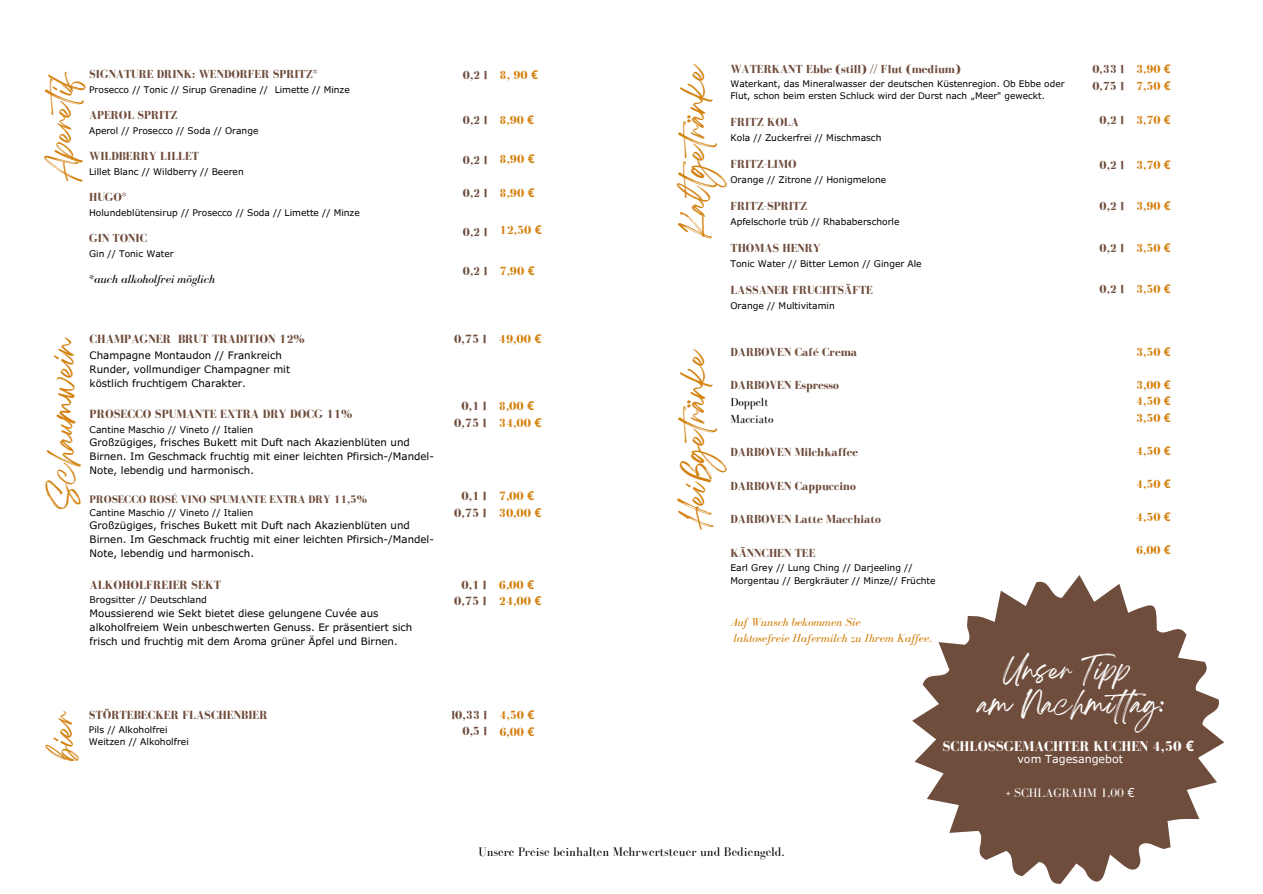
<style>
.page{position:relative;width:1263px;height:894px;background:#fff}
.page>*{position:absolute;margin:0;border:0;box-sizing:border-box;transform-origin:0 0}
.t1{font:26.85px "Breathing";color:#d3800d}
.t2{font:26.25px "Breathing";color:#d3800d}
.t3{font:26.1px "Breathing";color:#d3800d}
.t4{font:23.55px/34.2px "Breathing";color:#fff;text-align:center}
.t5{font:700 14.4px "Bodoni FLF";color:#fff}
.t6{font:12.9px "Bodoni FLF";color:#000}
.t7{font:12.6px "Bodoni FLF";color:#fff}
.t8{font:700 12.3px/17px "Bodoni FLF";color:#6f4d3c;text-align:center}
.t9{font:700 12.3px/17px "Bodoni FLF";color:#d3800d}
.t10{font:700 12.15px/16.5px "Bodoni FLF";color:#d3800d}
.t11{font:700 12.15px/16.6px "Bodoni FLF";color:#6f4d3c;text-align:right}
.t12{font:italic 12.15px "Bodoni FLF";color:#000}
.t13{font:700 12px/16.8px "Bodoni FLF";color:#6f4d3c}
.t14{font:700 12px/16.5px "Bodoni FLF";color:#d3800d}
.t15{font:italic 12px/16.8px "Bodoni FLF";color:#d3800d}
.t16{font:700 11.25px "Bodoni FLF";color:#6f4d3c}
.t17{font:11.1px "Verdana Pro";color:#fff}
.t18{font:10.2px/13.8px "Verdana Pro";color:#000}
.t19{font:9.15px/12.1px "Verdana Pro";color:#000}
.t20{font:9px/12px "Verdana Pro";color:#000}
.s1{font-family:"Noto Sans"}
.s2{font-weight:400;color:#000}
</style>
<div class="page">
<svg style="left:912px;top:575px;width:312px;height:309px;fill:#6f4d3c"></svg>
<h5 class="t3" style="left:54px;top:180px;width:117px;rotate:-90deg">Aperetif</h5>
<h5 class="t13" style="left:89px;top:66px;width:230px">SIGNATURE DRINK: WENDORFER SPRITZ*</h5>
<h5 class="t19" style="left:89px;top:83px;width:262px">Prosecco // Tonic // Sirup Grenadine // Limette // Minze</h5>
<h5 class="t13" style="left:89px;top:107px;width:90px">APEROL SPRITZ</h5>
<h5 class="t19" style="left:89px;top:124px;width:171px">Aperol // Prosecco // Soda // Orange</h5>
<h5 class="t13" style="left:89px;top:148px;width:111px">WILDBERRY LILLET</h5>
<h5 class="t19" style="left:89px;top:165px;width:156px">Lillet Blanc // Wildberry // Beeren</h5>
<h5 class="t13" style="left:89px;top:189px;width:39px">HUGO*</h5>
<h1 class="t19" style="left:89px;top:206px;width:272px">Holundeblütensirup // Prosecco // Soda // Limette // Minze</h1>
<h5 class="t13" style="left:89px;top:230px;width:60px">GIN TONIC</h5>
<h5 class="t19" style="left:89px;top:247px;width:86px">Gin // Tonic Water</h5>
<h5 class="t12" style="left:89px;top:273px;width:127px">*auch alkoholfrei möglich</h5>
<h5 class="t1" style="left:55px;top:508px;width:174px;rotate:-90deg">Schaumwein</h5>
<p class="t8" style="left:90px;top:330px;width:217px">CHAMPAGNER BRUT TRADITION 12%</p>
<p class="t18" style="left:90px;top:348px;width:202px">Champagne Montaudon // Frankreich<br>Runder, vollmundiger Champagner mit köstlich fruchtigem Charakter.</p>
<p class="t8" style="left:90px;top:405px;width:264px">PROSECCO SPUMANTE EXTRA DRY DOCG 11%</p>
<p class="t19" style="left:90px;top:423px;width:165px">Cantine Maschio // Vineto // Italien</p>
<p class="t18" style="left:90px;top:435px;width:346px">Großzügiges, frisches Bukett mit Duft nach Akazienblüten und<br>Birnen. Im Geschmack fruchtig mit einer leichten Pfirsich-/Mandel-<br>Note, lebendig und harmonisch.</p>
<p class="t16" style="left:90px;top:492px;width:279px">PROSECCO ROSÉ VINO SPUMANTE EXTRA DRY 11,5%</p>
<p class="t19" style="left:90px;top:505px;width:165px">Cantine Maschio // Vineto // Italien</p>
<p class="t18" style="left:90px;top:518px;width:346px">Großzügiges, frisches Bukett mit Duft nach Akazienblüten und<br>Birnen. Im Geschmack fruchtig mit einer leichten Pfirsich-/Mandel-<br>Note, lebendig und harmonisch.</p>
<p class="t8" style="left:90px;top:575px;width:133px">ALKOHOLFREIER SEKT</p>
<p class="t19" style="left:90px;top:593px;width:119px">Brogsitter // Deutschland</p>
<p class="t18" style="left:90px;top:605px;width:324px">Moussierend wie Sekt bietet diese gelungene Cuvée aus alkoholfreiem Wein unbeschwerten Genuss. Er präsentiert sich frisch und fruchtig mit dem Aroma grüner Äpfel und Birnen.</p>
<p class="t13" style="left:463px;top:67px;width:26px">0,2 l</p>
<h2 class="t13" style="left:463px;top:112px;width:26px">0,2 l</h2>
<h1 class="t13" style="left:463px;top:151px;width:26px">0,2 l</h1>
<h6 class="t13" style="left:463px;top:184px;width:26px">0,2 l</h6>
<h5 class="t13" style="left:463px;top:223px;width:26px">0,2 l</h5>
<h5 class="t13" style="left:463px;top:262px;width:26px">0,2 l</h5>
<h5 class="t10" style="left:499px;top:67px;width:40px">8, 90 <span class="s1">€</span></h5>
<h5 class="t14" style="left:499px;top:111px;width:36px">8,90 <span class="s1">€</span></h5>
<h5 class="t10" style="left:499px;top:151px;width:37px">8,90 <span class="s1">€</span></h5>
<h5 class="t10" style="left:499px;top:185px;width:37px">8,90 <span class="s1">€</span></h5>
<h5 class="t10" style="left:499px;top:222px;width:44px">12,50 <span class="s1">€</span></h5>
<h1 class="t10" style="left:499px;top:263px;width:37px">7,90 <span class="s1">€</span></h1>
<h5 class="t8" style="left:454px;top:330px;width:34px">0,75 l</h5>
<p class="t9" style="left:499px;top:330px;width:44px">49,00 <span class="s1">€</span></p>
<h5 class="t8" style="left:454px;top:397px;width:34px">0,1 l<br>0,75 l</h5>
<p class="t9" style="left:499px;top:397px;width:44px">8,00 <span class="s1">€<br></span>34,00 <span class="s1">€</span></p>
<h5 class="t8" style="left:454px;top:487px;width:34px">0,1 l<br>0,75 l</h5>
<h5 class="t9" style="left:499px;top:487px;width:44px">7,00 <span class="s1">€<br></span>30,00 <span class="s1">€</span></h5>
<p class="t8" style="left:454px;top:575px;width:34px">0,1 l<br>0,75 l</p>
<h5 class="t9" style="left:499px;top:575px;width:44px">6,00 <span class="s1">€<br></span>24,00 <span class="s1">€</span></h5>
<h5 class="t2" style="left:55px;top:759px;width:52px;rotate:-90deg">bier</h5>
<h5 class="t11" style="left:89px;top:706px;width:180px">STÖRTEBECKER FLASCHENBIER</h5>
<h5 class="t19" style="left:89px;top:723px;width:101px">Pils // Alkoholfrei<br>Weitzen // Alkoholfrei</h5>
<h5 class="t11" style="left:452px;top:706px;width:37px">l0,33 l<br>0,5 l</h5>
<h5 class="t10" style="left:499px;top:706px;width:37px">4,50 <span class="s1">€<br></span>6,00 <span class="s1">€</span></h5>
<h1 class="t2" style="left:687px;top:238px;width:176px;rotate:-90deg">Kaltgetränke</h1>
<p class="t13" style="left:730px;top:61px;width:232px">WATERKANT Ebbe (still) // Flut (medium)</p>
<p class="t20" style="left:730px;top:78px;width:336px">Waterkant, das Mineralwasser der deutschen Küstenregion. Ob Ebbe oder<br>Flut, schon beim ersten Schluck wird der Durst nach „Meer" geweckt.</p>
<p class="t13" style="left:730px;top:113px;width:70px">FRITZ KOLA</p>
<p class="t19" style="left:730px;top:131px;width:152px">Kola // Zuckerfrei // Mischmasch</p>
<p class="t13" style="left:730px;top:155px;width:68px">FRITZ-LIMO</p>
<p class="t19" style="left:730px;top:173px;width:157px">Orange // Zitrone // Honigmelone</p>
<p class="t13" style="left:730px;top:197px;width:78px">FRITZ-SPRITZ</p>
<p class="t19" style="left:730px;top:215px;width:171px">Apfelschorle trüb // Rhababerschorle</p>
<p class="t13" style="left:730px;top:239px;width:92px">THOMAS HENRY</p>
<p class="t19" style="left:730px;top:257px;width:193px">Tonic Water // Bitter Lemon // Ginger Ale</p>
<p class="t13" style="left:730px;top:281px;width:144px">LASSANER FRUCHTSÄFTE</p>
<p class="t19" style="left:730px;top:299px;width:106px">Orange // Multivitamin</p>
<h5 class="t2" style="left:687px;top:528px;width:183px;rotate:-90deg">Heißgetränke</h5>
<h5 class="t13" style="left:730px;top:343px;width:128px">DARBOVEN Café Crema</h5>
<h5 class="t13" style="left:730px;top:377px;width:110px">DARBOVEN Espresso<br><span class="s2">Doppelt<br>Macciato</span></h5>
<h5 class="t13" style="left:730px;top:444px;width:129px">DARBOVEN Milchkaffee</h5>
<h5 class="t13" style="left:730px;top:477px;width:127px">DARBOVEN Cappuccino</h5>
<h5 class="t13" style="left:730px;top:511px;width:152px">DARBOVEN Latte Macchiato</h5>
<h5 class="t13" style="left:730px;top:544px;width:87px">KÄNNCHEN TEE</h5>
<h5 class="t19" style="left:730px;top:561px;width:184px">Earl Grey // Lung Ching // Darjeeling //</h5>
<h5 class="t19" style="left:730px;top:573px;width:207px">Morgentau // Bergkräuter // Minze// Früchte</h5>
<h5 class="t15" style="left:730px;top:613px;width:202px">Auf Wunsch bekommen Sie<br>laktosefreie Hafermilch zu Ihrem Kaffee.</h5>
<p class="t13" style="left:1092px;top:61px;width:33px">0,33 l<br>0,75 l</p>
<p class="t13" style="left:1100px;top:112px;width:26px">0,2 l</p>
<p class="t13" style="left:1100px;top:157px;width:26px">0,2 l</p>
<p class="t13" style="left:1100px;top:198px;width:26px">0,2 l</p>
<p class="t13" style="left:1100px;top:239px;width:26px">0,2 l</p>
<p class="t13" style="left:1100px;top:280px;width:26px">0,2 l</p>
<p class="t14" style="left:1136px;top:61px;width:36px">3,90 <span class="s1">€</span></p>
<p class="t14" style="left:1136px;top:77px;width:36px">7,50 <span class="s1">€</span></p>
<p class="t14" style="left:1136px;top:112px;width:36px">3,70 <span class="s1">€</span></p>
<p class="t14" style="left:1136px;top:157px;width:36px">3,70 <span class="s1">€</span></p>
<p class="t14" style="left:1136px;top:198px;width:36px">3,90 <span class="s1">€</span></p>
<h5 class="t14" style="left:1136px;top:239px;width:36px">3,50 <span class="s1">€</span></h5>
<h5 class="t14" style="left:1136px;top:280px;width:36px">3,50 <span class="s1">€</span></h5>
<h5 class="t14" style="left:1136px;top:343px;width:36px">3,50 <span class="s1">€</span></h5>
<h5 class="t14" style="left:1136px;top:376px;width:36px">3,00 <span class="s1">€<br></span>4,50 <span class="s1">€</span></h5>
<h1 class="t14" style="left:1136px;top:409px;width:36px">3,50 <span class="s1">€</span></h1>
<h5 class="t14" style="left:1136px;top:442px;width:36px">4,50 <span class="s1">€</span></h5>
<h5 class="t14" style="left:1136px;top:475px;width:36px">4,50 <span class="s1">€</span></h5>
<h5 class="t14" style="left:1136px;top:508px;width:36px">4,50 <span class="s1">€</span></h5>
<h5 class="t14" style="left:1136px;top:541px;width:36px">6,00 <span class="s1">€</span></h5>
<h5 class="t4" style="left:979px;top:659px;width:187px">Unser Tipp<br>am Nachmittag:</h5>
<h3 class="t5" style="left:942px;top:737px;width:253px">SCHLOSSGEMACHTER KUCHEN 4,50 <span class="s1">€</span></h3>
<p class="t17" style="left:1017px;top:751px;width:107px">vom Tagesangebot</p>
<p class="t7" style="left:1006px;top:785px;width:130px">+ SCHLAGRAHM 1,00 <span class="s1">€</span></p>
<h5 class="t6" style="left:478px;top:844px;width:307px">Unsere Preise beinhalten Mehrwertsteuer und Bediengeld.</h5>
</div>
